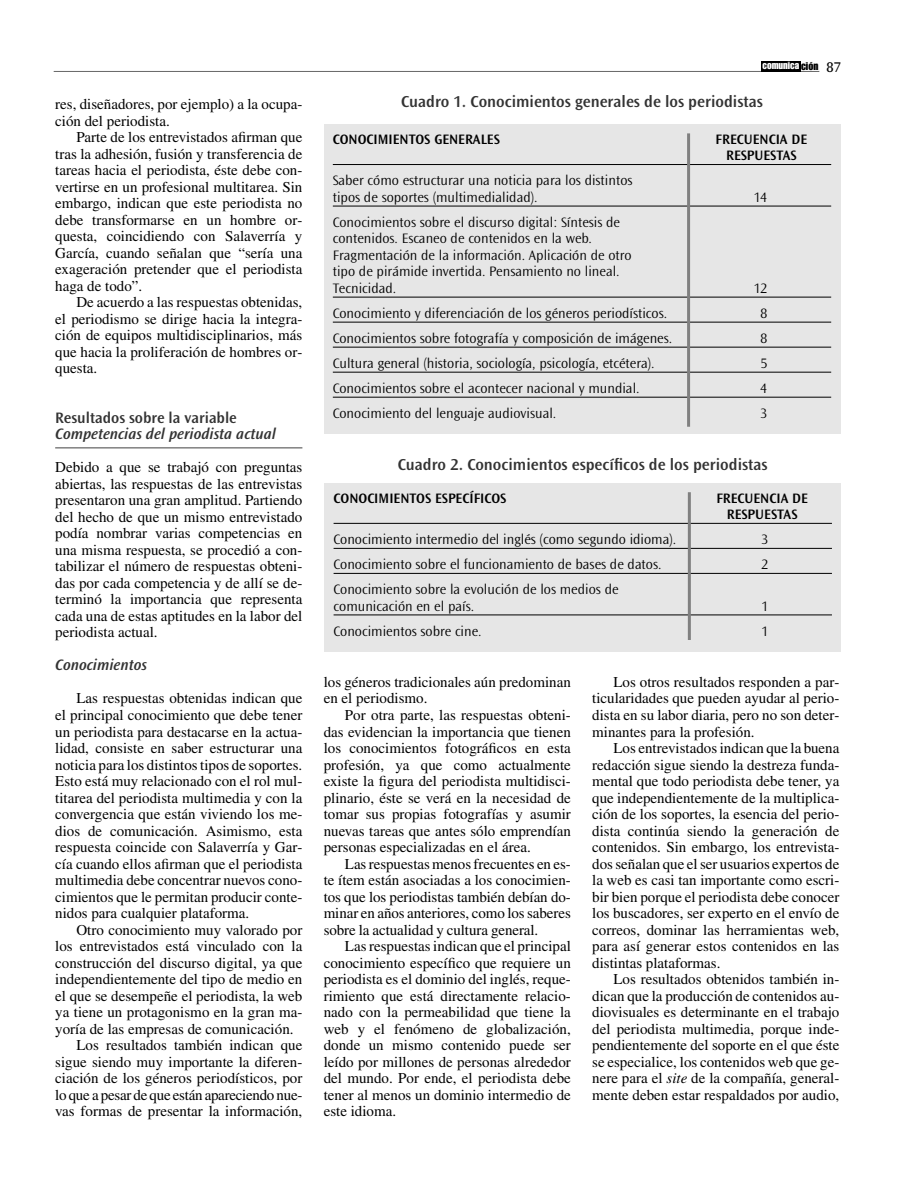
<style>
.page{position:relative;width:907px;height:1188px;background:#fff}
.page>*{position:absolute;margin:0;border:0;box-sizing:border-box;transform-origin:0 0}
.t1{font:600 16.5px "Ocean Sans Std";color:#333}
.t2{font:italic 600 15.75px "Ocean Sans Std";color:#333}
.t3{font:600 15.75px "Ocean Sans Std";color:#333}
.t4{font:15px/16.5px "Times";color:#000;text-align:justify}
.t5{font:15px "Times";letter-spacing:-.02em;color:#000}
.t6{font:14.7px "Ocean Sans Std";color:#000}
.t7{font:300 14.25px/16.5px "Ocean Sans Std";color:#000}
.t8{font:600 14.25px/16.5px "Ocean Sans Std";color:#000;text-align:center}
.t9{font:10.05px "Impact";color:#fff}
.s1{font-size:10.8px;color:#000}
.s2{font-style:italic}
</style>
<div class="page">
<hr style="left:54px;top:71px;width:765px;height:1px;background:#666">
<div style="left:761px;top:61px;width:39px;height:10px;background:#000"></div>
<hr style="left:55px;top:447px;width:247px;height:1px;background:#808080">
<div style="left:324px;top:124px;width:516px;height:309px;background:#e6e6e6"></div>
<hr style="left:333px;top:164px;width:498px;height:1px;background:#000">
<hr style="left:333px;top:206px;width:498px;height:1px;background:#000">
<hr style="left:333px;top:297px;width:498px;height:1px;background:#000">
<hr style="left:333px;top:322px;width:498px;height:1px;background:#000">
<hr style="left:333px;top:347px;width:498px;height:1px;background:#000">
<hr style="left:333px;top:372px;width:498px;height:1px;background:#000">
<hr style="left:333px;top:397px;width:498px;height:1px;background:#000">
<hr style="left:687px;top:133px;width:3px;height:294px;background:#808080">
<div style="left:324px;top:483px;width:516px;height:168px;background:#e6e6e6"></div>
<hr style="left:333px;top:523px;width:498px;height:1px;background:#000">
<hr style="left:333px;top:548px;width:498px;height:1px;background:#000">
<hr style="left:333px;top:573px;width:498px;height:1px;background:#000">
<hr style="left:333px;top:614px;width:498px;height:1px;background:#000">
<hr style="left:687px;top:492px;width:3px;height:148px;background:#808080">
<p class="t4" style="left:55px;top:97px;width:249px">res, diseñadores, por ejemplo) a la ocupa&shy;ción del periodista.</p>
<p class="t4" style="left:55px;top:130px;width:249px;text-indent:21px">Parte de los entrevistados afirman que tras la adhesión, fusión y transferencia de tareas hacia el periodista, éste debe con&shy;vertirse en un profesional multitarea. Sin embargo, indican que este periodista no debe transformarse en un hombre or&shy;questa, coincidiendo con Salaverría y García, cuando señalan que “sería una exageración pretender que el periodista haga de todo”.</p>
<p class="t4" style="left:55px;top:295px;width:249px;text-indent:21px">De acuerdo a las respuestas obtenidas, el periodismo se dirige hacia la integra&shy;ción de equipos multidisciplinarios, más que hacia la proliferación de hombres or&shy;questa.</p>
<p class="t3" style="left:55px;top:410px;width:183px">Resultados sobre la variable</p>
<p class="t2" style="left:55px;top:427px;width:222px">Competencias del periodista actual</p>
<p class="t4" style="left:55px;top:460px;width:249px">Debido a que se trabajó con preguntas abiertas, las respuestas de las entrevistas presentaron una gran amplitud. Partiendo del hecho de que un mismo entrevistado podía nombrar varias competencias en una misma respuesta, se procedió a con&shy;tabilizar el número de respuestas obteni&shy;das por cada competencia y de allí se de&shy;terminó la importancia que representa cada una de estas aptitudes en la labor del periodista actual.</p>
<p class="t2" style="left:55px;top:658px;width:93px">Conocimientos</p>
<p class="t4" style="left:55px;top:691px;width:249px;text-indent:21px">Las respuestas obtenidas indican que el principal conocimiento que debe tener un periodista para destacarse en la actua&shy;lidad, consiste en saber estructurar una noticia para los distintos tipos de soportes.<br>Esto está muy relacionado con el rol mul&shy;titarea del periodista multimedia y con la convergencia que están viviendo los me&shy;dios de comunicación. Asimismo, esta respuesta coincide con Salaverría y Gar&shy;cía cuando ellos afirman que el periodista multimedia debe concentrar nuevos cono&shy;cimientos que le permitan producir conte&shy;nidos para cualquier plataforma.</p>
<p class="t4" style="left:76px;top:922px;width:227px">Otro conocimiento muy valorado por</p>
<p class="t4" style="left:55px;top:939px;width:249px">los entrevistados está vinculado con la</p>
<p class="t4" style="left:55px;top:955px;width:249px">construcción del discurso digital, ya que</p>
<p class="t4" style="left:55px;top:972px;width:249px">independientemente del tipo de medio en</p>
<p class="t4" style="left:55px;top:988px;width:249px">el que se desempeñe el periodista, la web</p>
<p class="t4" style="left:55px;top:1005px;width:249px">ya tiene un protagonismo en la gran ma-</p>
<p class="t4" style="left:55px;top:1021px;width:240px">yoría de las empresas de comunicación.</p>
<p class="t4" style="left:76px;top:1038px;width:227px">Los resultados también indican que</p>
<p class="t4" style="left:55px;top:1054px;width:249px">sigue siendo muy importante la diferen-</p>
<p class="t4" style="left:55px;top:1071px;width:249px">ciación de los géneros periodísticos, por</p>
<p class="t5" style="left:55px;top:1089px;width:249px">lo que a pesar de que están apareciendo nue-</p>
<p class="t4" style="left:55px;top:1104px;width:249px">vas formas de presentar la información,</p>
<p class="t9" style="left:762px;top:62px;width:57px">comunica <span class="s1">ción</span></p>
<p class="t6" style="left:826px;top:60px;width:16px">87</p>
<p class="t1" style="left:401px;top:94px;width:363px">Cuadro 1. Conocimientos generales de los periodistas</p>
<p class="t8" style="left:333px;top:131px;width:168px">CONOCIMIENTOS GENERALES</p>
<p class="t8" style="left:715px;top:131px;width:93px">FRECUENCIA DE<br>RESPUESTAS</p>
<p class="t7" style="left:333px;top:173px;width:301px">Saber cómo estructurar una noticia para los distintos tipos de soportes (multimedialidad).</p>
<p class="t7" style="left:753px;top:189px;width:15px">14</p>
<p class="t7" style="left:333px;top:214px;width:300px">Conocimientos sobre el discurso digital: Síntesis de contenidos. Escaneo de contenidos en la web.<br>Fragmentación de la información. Aplicación de otro tipo de pirámide invertida. Pensamiento no lineal.<br>Tecnicidad.</p>
<p class="t7" style="left:753px;top:280px;width:15px">12</p>
<p class="t7" style="left:333px;top:305px;width:336px">Conocimiento y diferenciación de los géneros periodísticos.</p>
<p class="t7" style="left:760px;top:305px;width:8px">8</p>
<p class="t7" style="left:333px;top:330px;width:341px">Conocimientos sobre fotografía y composición de imágenes.</p>
<p class="t7" style="left:760px;top:330px;width:8px">8</p>
<p class="t7" style="left:333px;top:355px;width:323px">Cultura general (historia, sociología, psicología, etcétera).</p>
<p class="t7" style="left:760px;top:355px;width:8px">5</p>
<p class="t7" style="left:333px;top:380px;width:308px">Conocimientos sobre el acontecer nacional y mundial.</p>
<p class="t7" style="left:760px;top:380px;width:8px">4</p>
<p class="t7" style="left:333px;top:405px;width:225px">Conocimiento del lenguaje audiovisual.</p>
<p class="t7" style="left:760px;top:405px;width:8px">3</p>
<p class="t1" style="left:398px;top:457px;width:371px">Cuadro 2. Conocimientos específicos de los periodistas</p>
<p class="t8" style="left:333px;top:490px;width:174px">CONOCIMIENTOS ESPECÍFICOS</p>
<p class="t8" style="left:716px;top:490px;width:93px">FRECUENCIA DE<br>RESPUESTAS</p>
<p class="t7" style="left:333px;top:531px;width:344px">Conocimiento intermedio del inglés (como segundo idioma).</p>
<p class="t7" style="left:761px;top:531px;width:8px">3</p>
<p class="t7" style="left:333px;top:556px;width:329px">Conocimiento sobre el funcionamiento de bases de datos.</p>
<p class="t7" style="left:761px;top:556px;width:8px">2</p>
<p class="t7" style="left:333px;top:581px;width:286px">Conocimiento sobre la evolución de los medios de comunicación en el país.</p>
<p class="t7" style="left:761px;top:598px;width:8px">1</p>
<p class="t7" style="left:333px;top:623px;width:150px">Conocimientos sobre cine.</p>
<p class="t7" style="left:761px;top:623px;width:8px">1</p>
<p class="t4" style="left:323px;top:675px;width:249px">los géneros tradicionales aún predominan en el periodismo.</p>
<p class="t4" style="left:323px;top:708px;width:249px;text-indent:21px">Por otra parte, las respuestas obteni&shy;das evidencian la importancia que tienen los conocimientos fotográficos en esta profesión, ya que como actualmente existe la figura del periodista multidisci&shy;plinario, éste se verá en la necesidad de tomar sus propias fotografías y asumir nuevas tareas que antes sólo emprendían personas especializadas en el área.</p>
<p class="t4" style="left:323px;top:856px;width:249px;text-indent:21px">Las respuestas menos frecuentes en es&shy;te ítem están asociadas a los conocimien&shy;tos que los periodistas también debían do&shy;minar en años anteriores, como los saberes sobre la actualidad y cultura general.</p>
<p class="t4" style="left:323px;top:939px;width:249px;text-indent:21px">Las respuestas indican que el principal conocimiento específico que requiere un periodista es el dominio del inglés, reque&shy;rimiento que está directamente relacio&shy;nado con la permeabilidad que tiene la web y el fenómeno de globalización, donde un mismo contenido puede ser leído por millones de personas alrededor del mundo. Por ende, el periodista debe tener al menos un dominio intermedio de este idioma.</p>
<p class="t4" style="left:592px;top:675px;width:249px;text-indent:21px">Los otros resultados responden a par&shy;ticularidades que pueden ayudar al perio&shy;dista en su labor diaria, pero no son deter&shy;minantes para la profesión.</p>
<p class="t4" style="left:592px;top:741px;width:249px;text-indent:21px">Los entrevistados indican que la buena redacción sigue siendo la destreza funda&shy;mental que todo periodista debe tener, ya que independientemente de la multiplica&shy;ción de los soportes, la esencia del perio&shy;dista continúa siendo la generación de contenidos. Sin embargo, los entrevista&shy;dos señalan que el ser usuarios expertos de la web es casi tan importante como escri&shy;bir bien porque el periodista debe conocer los buscadores, ser experto en el envío de correos, dominar las herramientas web, para así generar estos contenidos en las distintas plataformas.</p>
<p class="t4" style="left:592px;top:972px;width:249px;text-indent:21px">Los resultados obtenidos también in&shy;dican que la producción de contenidos au&shy;diovisuales es determinante en el trabajo del periodista multimedia, porque inde&shy;pendientemente del soporte en el que éste se especialice, los contenidos web que ge&shy;nere para el <span class="s2">site</span> de la compañía, general&shy;mente deben estar respaldados por audio,</p>
</div>
